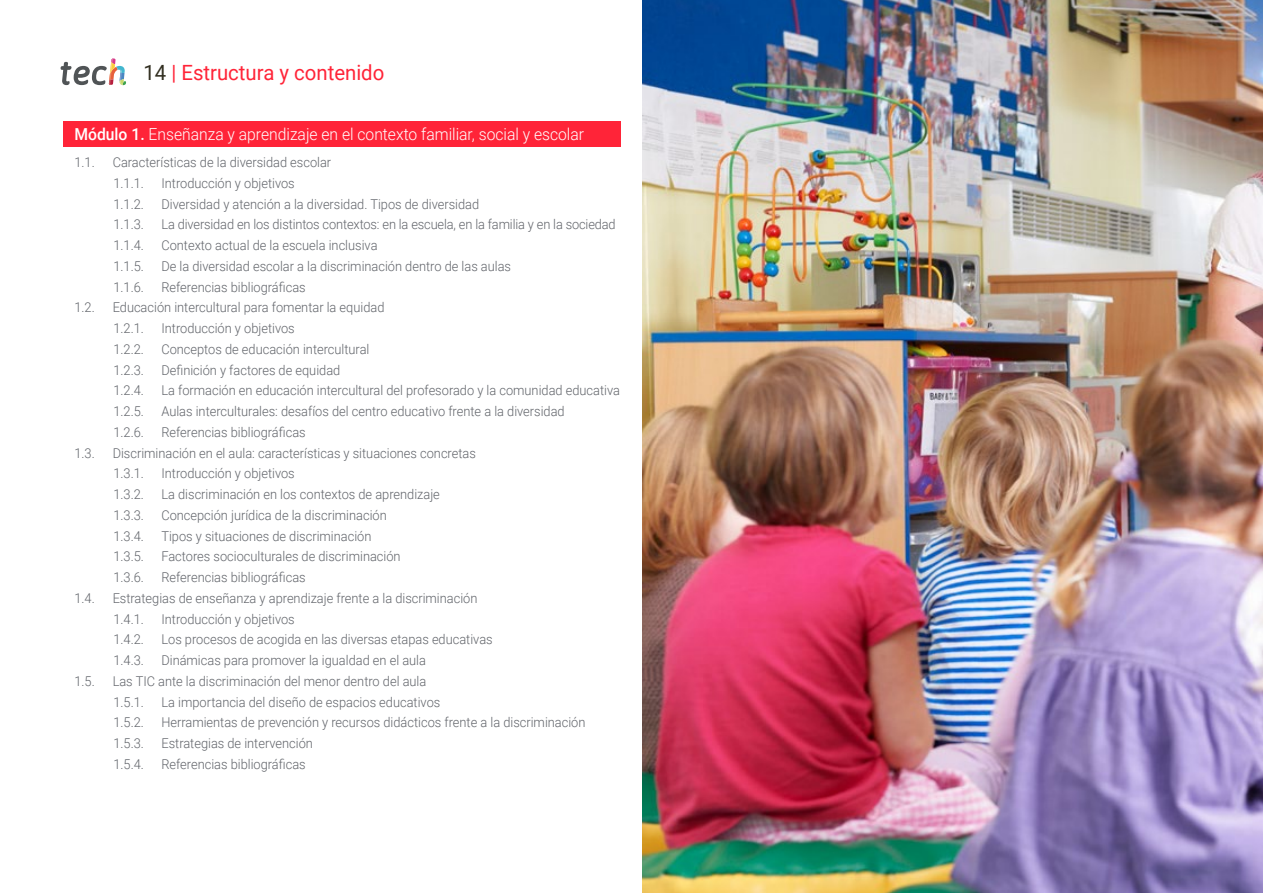
<style>
.page{position:relative;width:1263px;height:893px;background:#fff}
.page>*{position:absolute;margin:0;border:0;box-sizing:border-box;transform-origin:0 0}
.t1{font:21px "Roboto";color:#ff2438}
.t2{font:300 16.5px "Roboto";color:#fff;scale:.95 1}
.t3{font:300 13.5px/20.7px "Roboto";color:#61646a;scale:.95 1}
.s1{color:#312e20}
.s2{font-weight:500}
</style>
<div class="page">
<div style="left:63px;top:121px;width:558px;height:25px;background:#ff2438"></div>
<svg style="left:61px;top:58px;width:65px;height:28px"></svg>
<img style="left:642px;top:0;width:621px;height:893px">
<h1 class="t1" style="left:144px;top:57px;width:242px"><span class="s1">14</span> | Estructura y contenido</h1>
<p class="t2" style="left:74px;top:123px;width:538px"><span class="s2">Módulo 1.</span> Enseñanza y aprendizaje en el contexto familiar, social y escolar</p>
<p class="t3" style="left:74px;top:151px;width:23px">1.1.</p>
<p class="t3" style="left:113px;top:151px;width:232px">Características de la diversidad escolar<br>1.1.1.</p>
<p class="t3" style="left:161px;top:172px;width:142px">Introducción y objetivos</p>
<p class="t3" style="left:113px;top:193px;width:34px">1.1.2.</p>
<p class="t3" style="left:161px;top:193px;width:336px">Diversidad y atención a la diversidad. Tipos de diversidad</p>
<p class="t3" style="left:113px;top:214px;width:34px">1.1.3.</p>
<p class="t3" style="left:161px;top:214px;width:480px">La diversidad en los distintos contextos: en la escuela, en la familia y en la sociedad</p>
<p class="t3" style="left:113px;top:234px;width:34px">1.1.4.</p>
<p class="t3" style="left:161px;top:234px;width:229px">Contexto actual de la escuela inclusiva</p>
<p class="t3" style="left:113px;top:255px;width:34px">1.1.5.</p>
<p class="t3" style="left:161px;top:255px;width:370px">De la diversidad escolar a la discriminación dentro de las aulas</p>
<p class="t3" style="left:113px;top:276px;width:34px">1.1.6.</p>
<p class="t3" style="left:161px;top:276px;width:153px">Referencias bibliográficas</p>
<p class="t3" style="left:74px;top:297px;width:23px">1.2.</p>
<p class="t3" style="left:113px;top:297px;width:288px">Educación intercultural para fomentar la equidad<br>1.2.1.</p>
<p class="t3" style="left:161px;top:317px;width:142px">Introducción y objetivos</p>
<p class="t3" style="left:113px;top:338px;width:34px">1.2.2.</p>
<p class="t3" style="left:161px;top:338px;width:220px">Conceptos de educación intercultural</p>
<p class="t3" style="left:113px;top:359px;width:34px">1.2.3.</p>
<p class="t3" style="left:161px;top:359px;width:190px">Definición y factores de equidad</p>
<p class="t3" style="left:113px;top:380px;width:34px">1.2.4.</p>
<p class="t3" style="left:161px;top:380px;width:484px">La formación en educación intercultural del profesorado y la comunidad educativa</p>
<p class="t3" style="left:113px;top:400px;width:34px">1.2.5.</p>
<p class="t3" style="left:161px;top:400px;width:426px">Aulas interculturales: desafíos del centro educativo frente a la diversidad</p>
<p class="t3" style="left:113px;top:421px;width:34px">1.2.6.</p>
<p class="t3" style="left:161px;top:421px;width:153px">Referencias bibliográficas</p>
<p class="t3" style="left:74px;top:442px;width:23px">1.3.</p>
<p class="t3" style="left:113px;top:442px;width:384px">Discriminación en el aula: características y situaciones concretas<br>1.3.1.</p>
<p class="t3" style="left:161px;top:463px;width:142px">Introducción y objetivos</p>
<p class="t3" style="left:113px;top:483px;width:34px">1.3.2.</p>
<p class="t3" style="left:161px;top:483px;width:295px">La discriminación en los contextos de aprendizaje</p>
<p class="t3" style="left:113px;top:504px;width:34px">1.3.3.</p>
<p class="t3" style="left:161px;top:504px;width:239px">Concepción jurídica de la discriminación</p>
<p class="t3" style="left:113px;top:525px;width:34px">1.3.4.</p>
<p class="t3" style="left:161px;top:525px;width:223px">Tipos y situaciones de discriminación</p>
<p class="t3" style="left:113px;top:546px;width:34px">1.3.5.</p>
<p class="t3" style="left:161px;top:546px;width:253px">Factores socioculturales de discriminación</p>
<p class="t3" style="left:113px;top:566px;width:34px">1.3.6.</p>
<p class="t3" style="left:161px;top:566px;width:153px">Referencias bibliográficas</p>
<p class="t3" style="left:74px;top:587px;width:23px">1.4.</p>
<p class="t3" style="left:113px;top:587px;width:385px">Estrategias de enseñanza y aprendizaje frente a la discriminación<br>1.4.1.</p>
<p class="t3" style="left:161px;top:608px;width:142px">Introducción y objetivos</p>
<p class="t3" style="left:113px;top:629px;width:34px">1.4.2.</p>
<p class="t3" style="left:161px;top:629px;width:350px">Los procesos de acogida en las diversas etapas educativas</p>
<p class="t3" style="left:113px;top:649px;width:34px">1.4.3.</p>
<p class="t3" style="left:161px;top:649px;width:280px">Dinámicas para promover la igualdad en el aula</p>
<p class="t3" style="left:74px;top:670px;width:23px">1.5.</p>
<p class="t3" style="left:113px;top:670px;width:332px">Las TIC ante la discriminación del menor dentro del aula<br>1.5.1.</p>
<p class="t3" style="left:161px;top:691px;width:295px">La importancia del diseño de espacios educativos</p>
<p class="t3" style="left:113px;top:712px;width:34px">1.5.2.</p>
<p class="t3" style="left:161px;top:712px;width:448px">Herramientas de prevención y recursos didácticos frente a la discriminación</p>
<p class="t3" style="left:113px;top:732px;width:34px">1.5.3.</p>
<p class="t3" style="left:161px;top:732px;width:161px">Estrategias de intervención</p>
<p class="t3" style="left:113px;top:753px;width:34px">1.5.4.</p>
<p class="t3" style="left:161px;top:753px;width:153px">Referencias bibliográficas</p>
</div>
